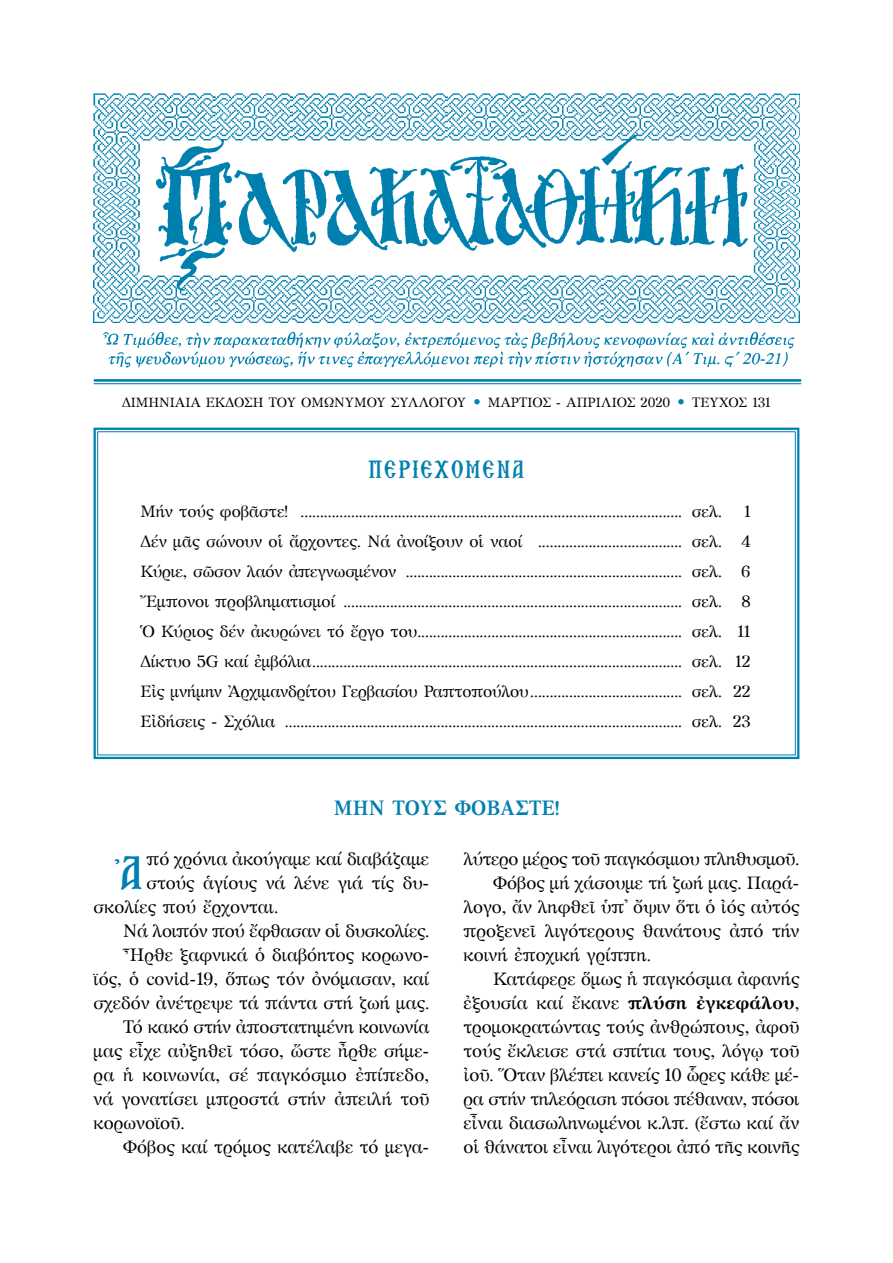
<style>
.page{position:relative;width:893px;height:1263px;background:#fff}
.page>*{position:absolute;margin:0;border:0;box-sizing:border-box;transform-origin:0 0}
.t1{font:45px "DA Athos Hel Lat P";color:#0080af}
.t2{font:700 27px "GFS Artemisia";color:#0080af}
.t3{font:24px "DA Athos Hel Lat P";letter-spacing:.1em;color:#0080af}
.t4{font:700 21px "GFS Artemisia";letter-spacing:.005em;color:#0080af;scale:.9 1}
.t5{font:18px "GFS Artemisia";color:#000}
.t6{font:18px "GFS Artemisia";letter-spacing:-.02em;color:#000}
.t7{font:16.5px/30px "GFS Artemisia";color:#000;text-align:justify}
.t8{font:13.5px "GFS Artemisia";color:#000}
.s1{font-size:16.5px;color:#0080af}
.s2{font-weight:700}
</style>
<div class="page">
<img style="left:94px;top:332px;width:707px;height:52px">
<img style="left:94px;top:94px;width:705px;height:228px">
<svg style="left:93px;top:427px;width:707px;height:333px"></svg>
<p class="t8" style="left:122px;top:392px;width:650px">ΔΙΜΗΝΙΑΙΑ ΕΚΔΟΣΗ ΤΟΥ ΟΜΩΝΥΜΟΥ ΣΥΛΛΟΓΟΥ <span class="s1">•</span> ΜΑΡΤΙΟΣ - ΑΠΡΙΛΙΟΣ 2020 <span class="s1">•</span> ΤΕΥΧΟΣ 131</p>
<h3 class="t3" style="left:369px;top:457px;width:157px">¶EPIEXOMENA</h3>
<p class="t7" style="left:141px;top:496px;width:583px">Μήν τούς φοβᾶστε! .................................................................................................. σελ.</p>
<p class="t7" style="left:140px;top:496px;width:612px;text-indent:603px">1<br>Δέν μᾶς σώνουν οἱ ἄρχοντες. Νά ἀνοίξουν οἱ ναοί ..................................... σελ. 4<br>Κύριε, σῶσον λαόν ἀπεγνωσμένον ....................................................................... σελ. 6<br>Ἔμπονοι προβληματισμοί ....................................................................................... σελ. 8<br>Ὁ Κύριος δέν ἀκυρώνει τό ἔργο του.................................................................... σελ. 11<br>Δίκτυο 5G καί ἐμβόλια............................................................................................... σελ. 12<br>Εἰς μνήμην Ἀρχιμανδρίτου Γερβασίου Ραπτοπούλου....................................... σελ. 22<br>Εἰδήσεις - Σχόλια ...................................................................................................... σελ. 23</p>
<p class="t4" style="left:334px;top:791px;width:252px">ΜΗΝ ΤΟΥΣ ΦΟΒΑΣΤΕ!</p>
<h1 class="t1" style="left:121px;top:848px;width:23px">A</h1>
<p class="t5" style="left:146px;top:846px;width:284px">πό χρόνια ἀκούγαμε καί διαβάζαμε</p>
<h2 class="t2" style="left:115px;top:848px;width:6px">᾽</h2>
<p class="t5" style="left:146px;top:870px;width:285px">στούς ἁγίους νά λένε γιά τίς δυ-</p>
<p class="t5" style="left:94px;top:894px;width:186px">σκολίες πού ἔρχονται.</p>
<p class="t6" style="left:123px;top:918px;width:308px">Νά λοιπόν πού ἔφθασαν οἱ δυσκολίες.</p>
<p class="t5" style="left:123px;top:942px;width:308px">Ἦρθε ξαφνικά ὁ διαβόητος κορωνο-</p>
<p class="t5" style="left:94px;top:966px;width:337px">ϊός, ὁ covid-19, ὅπως τόν ὀνόμασαν, καί</p>
<p class="t5" style="left:94px;top:990px;width:337px">σχεδόν ἀνέτρεψε τά πάντα στή ζωή μας.</p>
<p class="t5" style="left:123px;top:1014px;width:308px">Τό κακό στήν ἀποστατημένη κοινωνία</p>
<p class="t5" style="left:94px;top:1038px;width:337px">μας εἶχε αὐξηθεῖ τόσο, ὥστε ἦρθε σήμε-</p>
<p class="t5" style="left:94px;top:1062px;width:337px">ρα ἡ κοινωνία, σέ παγκόσμιο ἐπίπεδο,</p>
<p class="t5" style="left:94px;top:1086px;width:338px">νά γονατίσει μπροστά στήν ἀπειλή τοῦ</p>
<p class="t5" style="left:94px;top:1110px;width:93px">κορωνοϊοῦ.</p>
<p class="t5" style="left:123px;top:1134px;width:308px">Φόβος καί τρόμος κατέλαβε τό μεγα-</p>
<p class="t6" style="left:463px;top:846px;width:337px">λύτερο μέρος τοῦ παγκόσμιου πληθυσμοῦ.</p>
<p class="t5" style="left:493px;top:870px;width:308px">Φόβος μή χάσουμε τή ζωή μας. Παρά-</p>
<p class="t5" style="left:463px;top:894px;width:337px">λογο, ἄν ληφθεῖ ὑπ᾽ ὄψιν ὅτι ὁ ἰός αὐτός</p>
<p class="t5" style="left:463px;top:918px;width:338px">προξενεῖ λιγότερους θανάτους ἀπό τήν</p>
<p class="t5" style="left:463px;top:942px;width:189px">κοινή ἐποχική γρίππη.</p>
<p class="t5" style="left:493px;top:966px;width:308px">Κατάφερε ὅμως ἡ παγκόσμια ἀφανής</p>
<p class="t5" style="left:463px;top:990px;width:337px">ἐξουσία καί ἔκανε <span class="s2">πλύση ἐγκεφάλου</span>,</p>
<p class="t5" style="left:463px;top:1014px;width:337px">τρομοκρατώντας τούς ἀνθρώπους, ἀφοῦ</p>
<p class="t5" style="left:463px;top:1038px;width:337px">τούς ἔκλεισε στά σπίτια τους, λόγῳ τοῦ</p>
<p class="t5" style="left:463px;top:1062px;width:337px">ἰοῦ. Ὅταν βλέπει κανείς 10 ὧρες κάθε μέ-</p>
<p class="t5" style="left:463px;top:1086px;width:337px">ρα στήν τηλεόραση πόσοι πέθαναν, πόσοι</p>
<p class="t5" style="left:463px;top:1110px;width:337px">εἶναι διασωληνωμένοι κ.λπ. (ἔστω καί ἄν</p>
<p class="t5" style="left:463px;top:1134px;width:338px">οἱ θάνατοι εἶναι λιγότεροι ἀπό τῆς κοινῆς</p>
</div>
